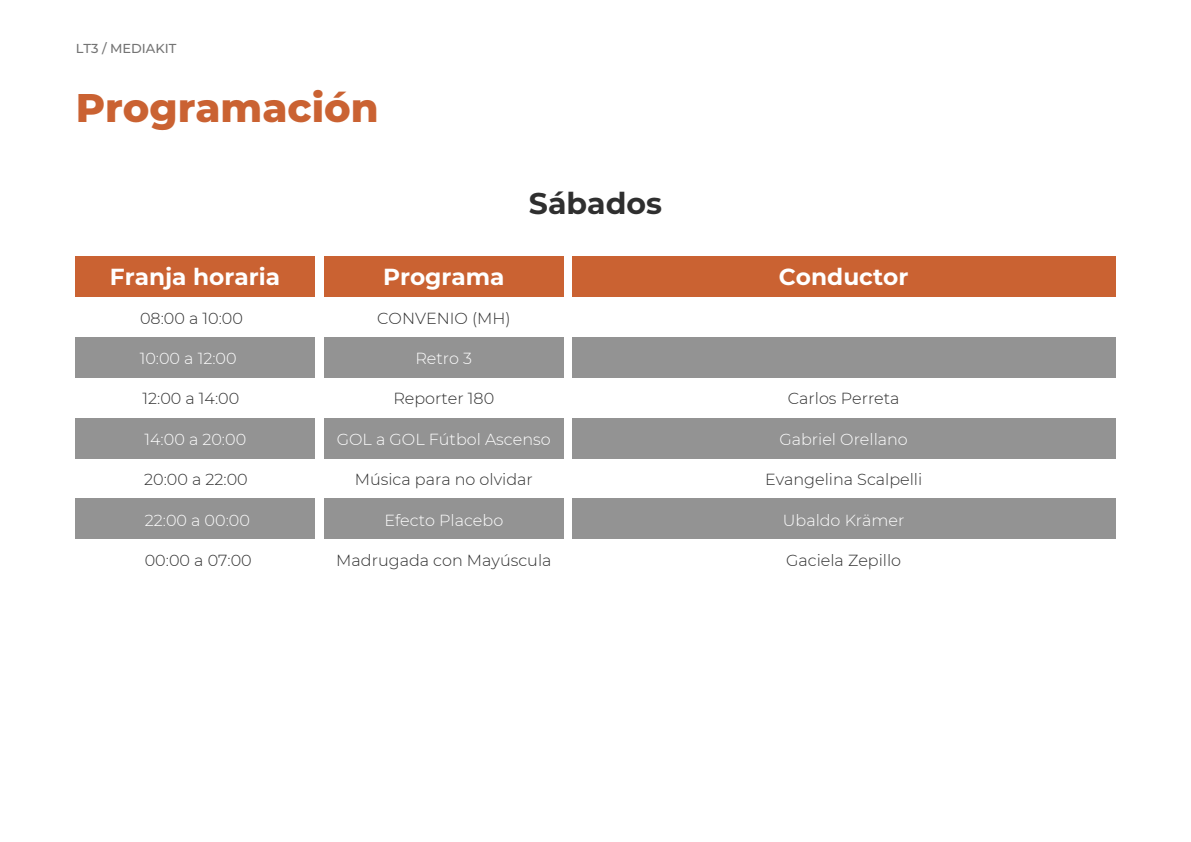
<style>
.page{position:relative;width:1191px;height:842px;background:#fff}
.page>*{position:absolute;margin:0;border:0;box-sizing:border-box;transform-origin:0 0}
.t1{font:800 40px "Montserrat";color:#ca6232}
.t2{font:700 30px "Montserrat";color:#2f2f2f}
.t3{font:700 23.2px "Montserrat";color:#fff}
.t4{font:300 16px "Montserrat";color:#2f2f2f}
.t5{font:300 16px "Montserrat";color:#fff}
.t6{font:500 13px "Montserrat";color:#747474}
</style>
<div class="page">
<div style="left:75px;top:257px;width:240px;height:40px;background:#ca6232"></div>
<div style="left:75px;top:337px;width:240px;height:41px;background:#939393"></div>
<div style="left:75px;top:418px;width:240px;height:40px;background:#939393"></div>
<div style="left:75px;top:499px;width:240px;height:40px;background:#939393"></div>
<div style="left:572px;top:257px;width:543px;height:40px;background:#ca6232"></div>
<div style="left:324px;top:257px;width:239px;height:40px;background:#ca6232"></div>
<div style="left:324px;top:337px;width:239px;height:41px;background:#939393"></div>
<div style="left:572px;top:337px;width:543px;height:41px;background:#939393"></div>
<div style="left:572px;top:418px;width:543px;height:40px;background:#939393"></div>
<div style="left:324px;top:418px;width:239px;height:40px;background:#939393"></div>
<div style="left:324px;top:499px;width:239px;height:40px;background:#939393"></div>
<div style="left:572px;top:499px;width:543px;height:40px;background:#939393"></div>
<p class="t6" style="left:76px;top:39px;width:102px">LT3 / MEDIAKIT</p>
<h1 class="t1" style="left:76px;top:78px;width:304px">Programación</h1>
<h2 class="t2" style="left:529px;top:182px;width:135px">Sábados</h2>
<h3 class="t3" style="left:110px;top:260px;width:172px">Franja horaria</h3>
<p class="t4" style="left:140px;top:307px;width:104px">08:00 a 10:00</p>
<p class="t5" style="left:140px;top:348px;width:98px">10:00 a 12:00</p>
<p class="t4" style="left:142px;top:388px;width:98px">12:00 a 14:00</p>
<p class="t5" style="left:144px;top:428px;width:103px">14:00 a 20:00</p>
<p class="t4" style="left:144px;top:469px;width:105px">20:00 a 22:00</p>
<h3 class="t3" style="left:383px;top:260px;width:123px">Programa</h3>
<h3 class="t3" style="left:779px;top:260px;width:131px">Conductor</h3>
<p class="t4" style="left:377px;top:307px;width:135px">CONVENIO (MH)</p>
<p class="t5" style="left:415px;top:348px;width:58px">Retro 3</p>
<p class="t4" style="left:393px;top:388px;width:102px">Reporter 180</p>
<p class="t5" style="left:337px;top:428px;width:215px">GOL a GOL Fútbol Ascenso</p>
<p class="t4" style="left:355px;top:469px;width:179px">Música para no olvidar</p>
<p class="t4" style="left:787px;top:388px;width:113px">Carlos Perreta</p>
<p class="t5" style="left:779px;top:428px;width:130px">Gabriel Orellano</p>
<p class="t4" style="left:765px;top:469px;width:159px">Evangelina Scalpelli</p>
<p class="t5" style="left:145px;top:509px;width:107px">22:00 a 00:00</p>
<p class="t5" style="left:384px;top:509px;width:120px">Efecto Placebo</p>
<p class="t5" style="left:783px;top:509px;width:123px">Ubaldo Krämer</p>
<p class="t4" style="left:145px;top:550px;width:108px">00:00 a 07:00</p>
<p class="t4" style="left:336px;top:550px;width:217px">Madrugada con Mayúscula</p>
<p class="t4" style="left:786px;top:550px;width:117px">Gaciela Zepillo</p>
</div>
